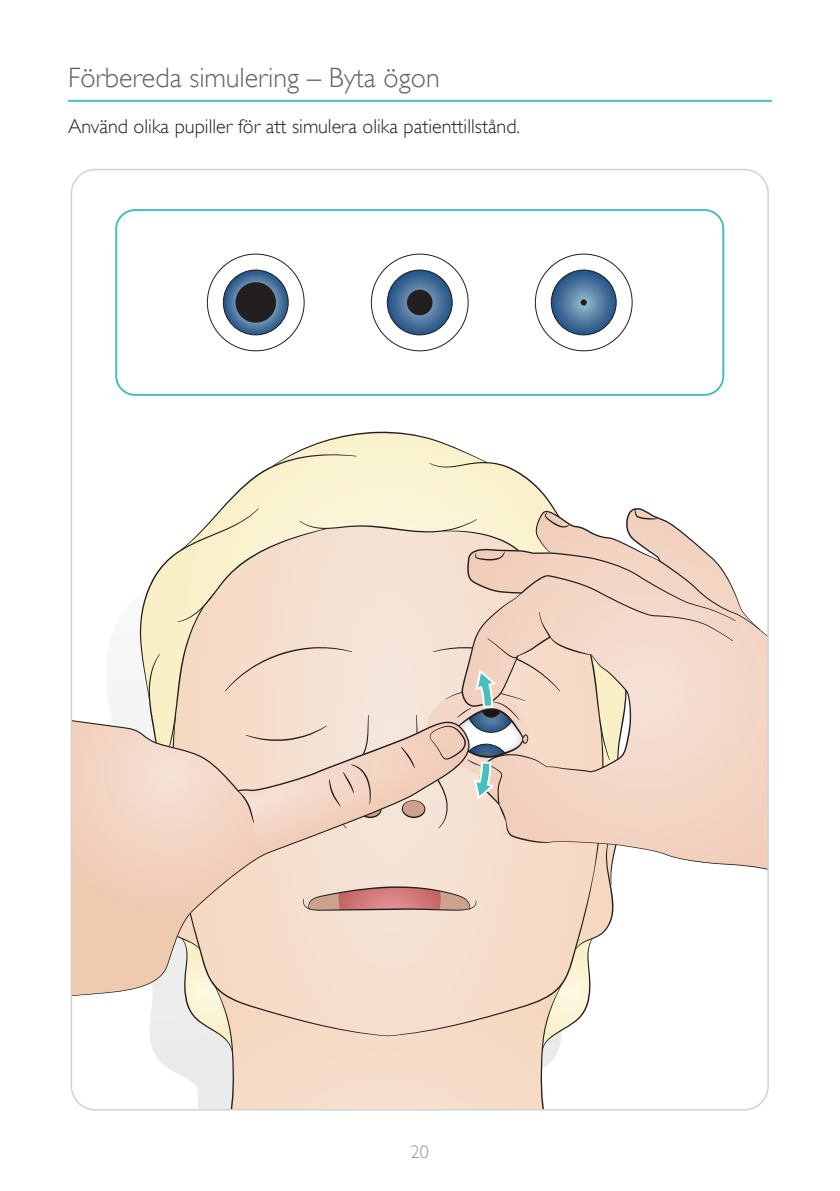
<style>
.page{position:relative;width:840px;height:1191px;background:#fff}
.page>*{position:absolute;margin:0;border:0;box-sizing:border-box;transform-origin:0 0}
.Heading{font:300 28px "Gill Alt One";color:#636366}
.t1{font:300 20px "Gill Alt One";color:#231f20}
.t2{font:300 18px "Gill Alt One";color:#8e9093}
</style>
<div class="page">
<hr style="left:68px;top:100px;width:703px;height:2px;background:#42c0bd">
<svg style="left:759px;top:628px;width:7px;height:242px;background:#f1d2c1"></svg>
<svg style="left:73px;top:718px;width:66px;height:278px;background:#f0cfbb"></svg>
<svg style="left:139px;top:431px;width:620px;height:678px"></svg>
<svg style="left:223px;top:270px;width:65px;height:65px;background:#446c95"></svg>
<div style="left:235px;top:282px;width:41px;height:41px;background:#231f20;border-radius:50%"></div>
<div style="left:223px;top:269px;width:65px;height:66px;border:1px solid #231f20;border-radius:50%"></div>
<svg style="left:387px;top:270px;width:65px;height:65px;background:#406993"></svg>
<div style="left:407px;top:290px;width:25px;height:25px;background:#231f20;border-radius:50%"></div>
<div style="left:386px;top:269px;width:66px;height:66px;border:1px solid #231f20;border-radius:50%"></div>
<svg style="left:551px;top:270px;width:65px;height:65px;background:#48729a"></svg>
<svg style="left:580px;top:299px;width:6px;height:6px"></svg>
<div style="left:550px;top:269px;width:66px;height:66px;border:1px solid #231f20;border-radius:50%"></div>
<div style="left:115px;top:209px;width:608px;height:187px;border:2px solid #45c0bd;border-radius:19px"></div>
<p class="Heading" style="left:68px;top:62px;width:373px">Förbereda simulering – Byta ögon</p>
<p class="t1" style="left:68px;top:115px;width:453px">Använd olika pupiller för att simulera olika patienttillstånd.</p>
<p class="t2" style="left:411px;top:1141px;width:19px">20</p>
</div>
